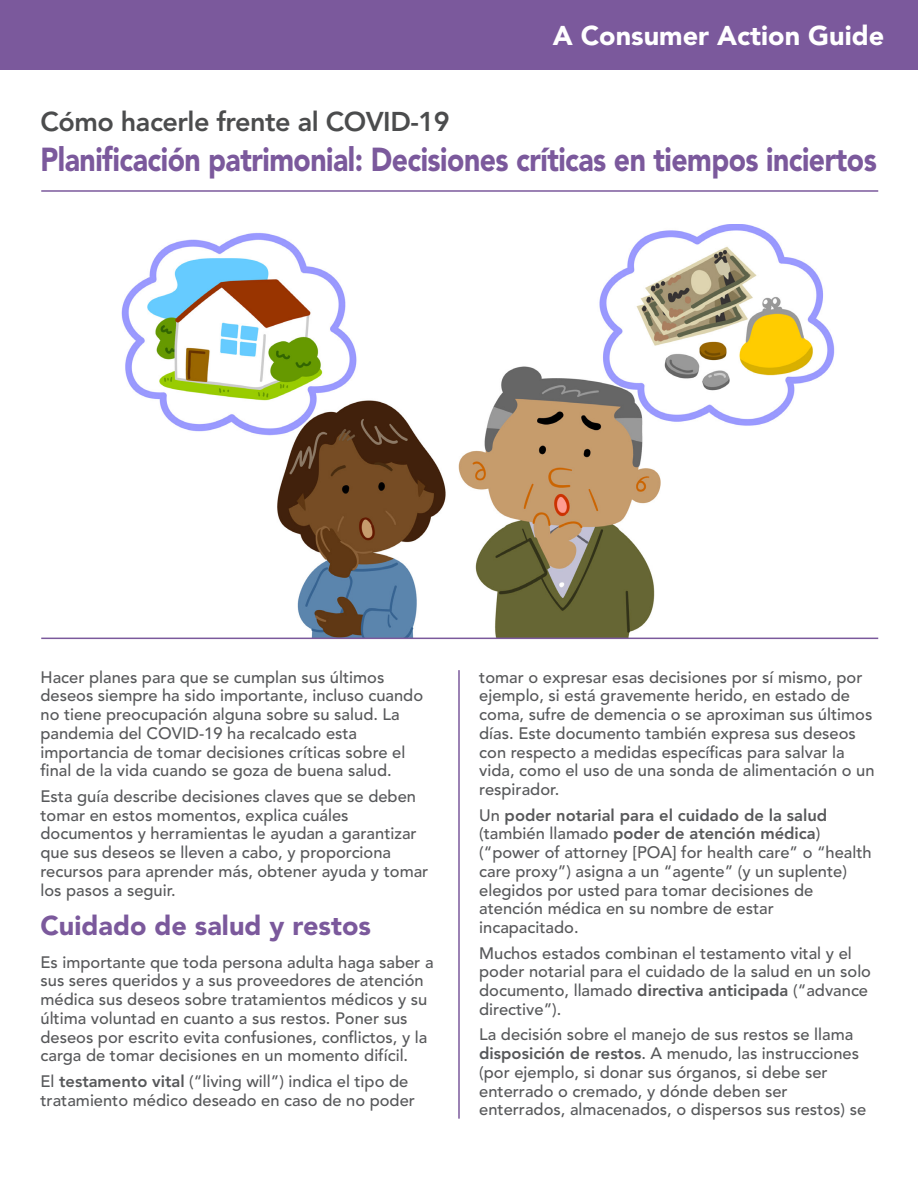
<style>
.page{position:relative;width:918px;height:1188px;background:#fff}
.page>*{position:absolute;margin:0;border:0;box-sizing:border-box;transform-origin:0 0}
.Headline{font:900 33px "Avenir LT Std";letter-spacing:-.015em;color:#7b599c;scale:.86 1}
.Top_headers{font:800 27px "Avenir LT Std";letter-spacing:-.02em;color:#4b4c4d}
.Subheads{font:900 27px "Avenir LT Std";color:#7b599c}
.Big_head{font:900 27px "Avenir LT Std";color:#fff}
.Text{font:500 16.5px/18.8px "Avenir LT Std";color:#57585a}
.s1{font-weight:800}
</style>
<div class="page">
<div style="left:0;top:0;width:918px;height:69px;background:#7b599c"></div>
<hr style="left:41px;top:190px;width:837px;height:2px;background:#7b599c">
<img style="left:102px;top:224px;width:742px;height:414px">
<hr style="left:458px;top:670px;width:2px;height:449px;background:#7b599c">
<hr style="left:41px;top:638px;width:837px;height:1px;background:#7b599c">
<p class="Big_head" style="left:553px;top:19px;width:333px">A Consumer Action Guide</p>
<p class="Top_headers" style="left:40px;top:106px;width:411px">Cómo hacerle frente al COVID-19</p>
<p class="Headline" style="left:40px;top:139px;width:974px">Planificación patrimonial: Decisiones críticas en tiempos inciertos</p>
<p class="Text" style="left:40px;top:668px;width:384px">Hacer planes para que se cumplan sus últimos deseos siempre ha sido importante, incluso cuando no tiene preocupación alguna sobre su salud. La pandemia del COVID-19 ha recalcado esta importancia de tomar decisiones críticas sobre el final de la vida cuando se goza de buena salud.</p>
<p class="Text" style="left:40px;top:787px;width:389px">Esta guía describe decisiones claves que se deben tomar en estos momentos, explica cuáles documentos y herramientas le ayudan a garantizar que sus deseos se lleven a cabo, y proporciona recursos para aprender más, obtener ayuda y tomar los pasos a seguir.</p>
<p class="Subheads" style="left:40px;top:910px;width:332px">Cuidado de salud y restos</p>
<p class="Text" style="left:40px;top:953px;width:395px">Es importante que toda persona adulta haga saber a sus seres queridos y a sus proveedores de atención médica sus deseos sobre tratamientos médicos y su última voluntad en cuanto a sus restos. Poner sus deseos por escrito evita confusiones, conflictos, y la carga de tomar decisiones en un momento difícil.</p>
<p class="Text" style="left:40px;top:1072px;width:376px">El <span class="s1">testamento vital</span> (“living will”) indica el tipo de tratamiento médico deseado en caso de no poder</p>
<p class="Text" style="left:479px;top:668px;width:397px">tomar o expresar esas decisiones por sí mismo, por ejemplo, si está gravemente herido, en estado de coma, sufre de demencia o se aproximan sus últimos días. Este documento también expresa sus deseos con respecto a medidas específicas para salvar la vida, como el uso de una sonda de alimentación o un respirador.</p>
<p class="Text" style="left:479px;top:806px;width:394px">Un <span class="s1">poder notarial para el cuidado de la salud </span>(también llamado <span class="s1">poder de atención médica</span>) (“power of attorney [POA] for health care” o “health care proxy”) asigna a un “agente” (y un suplente) elegidos por usted para tomar decisiones de atención médica en su nombre de estar incapacitado.</p>
<p class="Text" style="left:479px;top:944px;width:393px">Muchos estados combinan el testamento vital y el poder notarial para el cuidado de la salud en un solo documento, llamado <span class="s1">directiva anticipada</span> (“advance directive”).</p>
<p class="Text" style="left:479px;top:1026px;width:388px">La decisión sobre el manejo de sus restos se llama <span class="s1">disposición de restos</span>. A menudo, las instrucciones (por ejemplo, si donar sus órganos, si debe ser enterrado o cremado, y dónde deben ser enterrados, almacenados, o dispersos sus restos) se</p>
</div>
